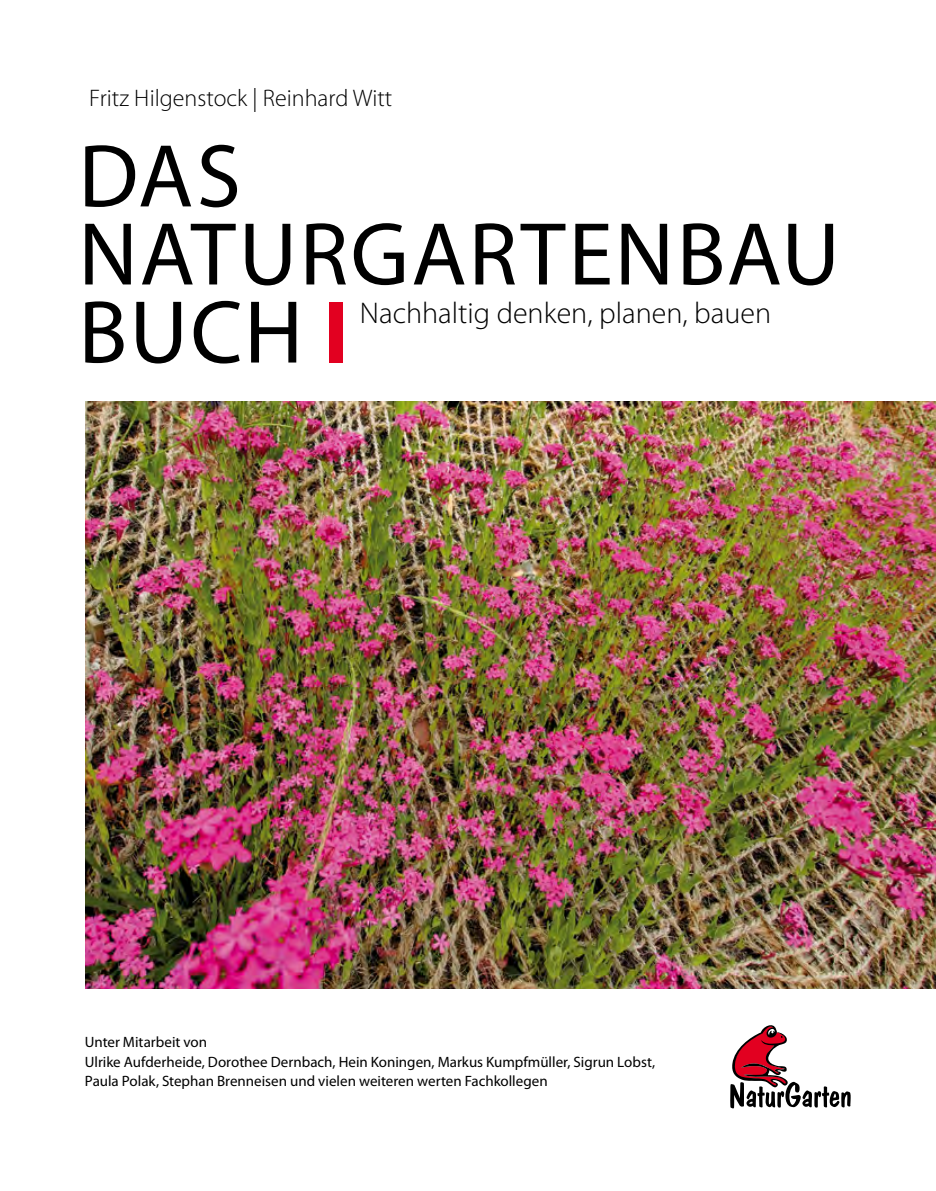
<style>
.page{position:relative;width:936px;height:1191px;background:#fff}
.page>*{position:absolute;margin:0;border:0;box-sizing:border-box;transform-origin:0 0}
.t1{font:90px/78px "Myriad Pro";letter-spacing:.025em;color:#000}
.t2{font:300 30px "Myriad Pro";color:#000}
.t3{font:300 24px "Myriad Pro";color:#000}
.t4{font:15px/19.5px "Myriad Pro";color:#000}
.s1{font-weight:700;color:#e20020}
</style>
<div class="page">
<img style="left:85px;top:401px;width:850px;height:587px">
<svg style="left:730px;top:1025px;width:120px;height:83px"></svg>
<h3 class="t3" style="left:89px;top:85px;width:304px">Fritz Hilgenstock | Reinhard Witt</h3>
<h1 class="t1" style="left:78px;top:136px;width:762px">DAS<br>NATURGARTENBAU<br>BUCH <span class="s1">I</span></h1>
<h2 class="t2" style="left:360px;top:297px;width:412px">Nachhaltig denken, planen, bauen</h2>
<p class="t4" style="left:85px;top:1032px;width:572px">Unter Mitarbeit von<br>Ulrike Aufderheide, Dorothee Dernbach, Hein Koningen, Markus Kumpfmüller, Sigrun Lobst,<br>Paula Polak, Stephan Brenneisen und vielen weiteren werten Fachkollegen</p>
</div>
